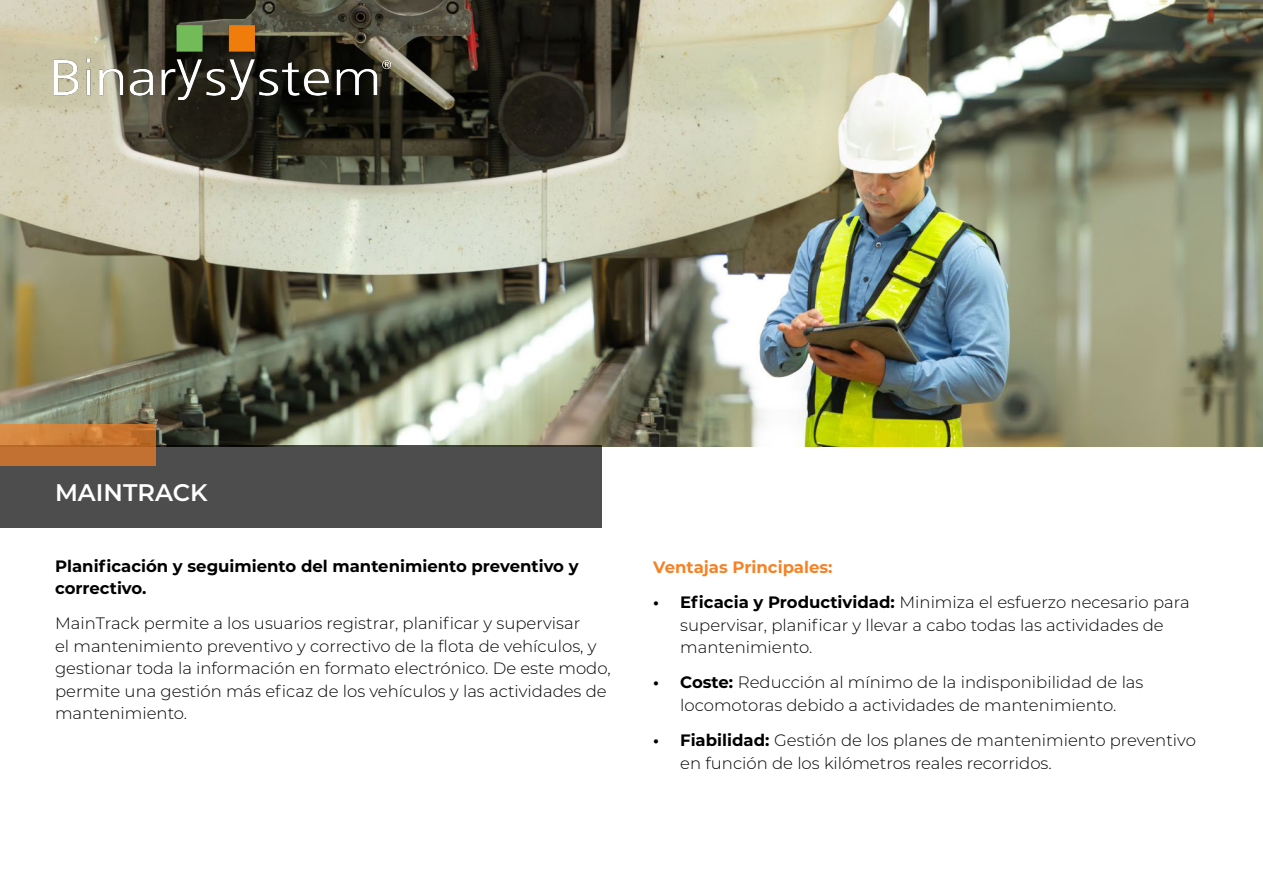
<style>
.page{position:relative;width:1263px;height:893px;background:#fff}
.page>*{position:absolute;margin:0;border:0;box-sizing:border-box;transform-origin:0 0}
.t1{font:600 24px "Montserrat";color:#fff}
.t2{font:300 16.5px/22.5px "Montserrat";color:#000}
.t3{font:700 16.5px/22.5px "Montserrat";color:#000}
.t4{font:700 16.5px "Montserrat";color:#f58226}
.s1{font-weight:700}
</style>
<div class="page">
<img style="left:0;top:0;width:1263px;height:446px">
<div style="left:0;top:445px;width:602px;height:82px;background:#4d4d4e"></div>
<svg style="left:0;top:424px;width:155px;height:42px;fill:#c27132"></svg>
<img style="left:54px;top:25px;width:336px;height:75px">
<p class="t1" style="left:55px;top:476px;width:154px">MAINTRACK</p>
<p class="t3" style="left:55px;top:554px;width:525px">Planificación y seguimiento del mantenimiento preventivo y correctivo.</p>
<p class="t2" style="left:55px;top:612px;width:557px">MainTrack permite a los usuarios registrar, planificar y supervisar<br>el mantenimiento preventivo y correctivo de la flota de vehículos, y gestionar toda la información en formato electrónico. De este modo, permite una gestión más eficaz de los vehículos y las actividades de mantenimiento.</p>
<p class="t4" style="left:653px;top:555px;width:181px">Ventajas Principales:</p>
<p class="t2" style="left:680px;top:590px;width:511px;text-indent:-27px"><span class="s1">• Eficacia y Productividad:</span> Minimiza el esfuerzo necesario para supervisar, planificar y llevar a cabo todas las actividades de mantenimiento.</p>
<p class="t2" style="left:653px;top:671px;width:492px;text-align:center"><span class="s1">• Coste:</span> Reducción al mínimo de la indisponibilidad de las locomotoras debido a actividades de mantenimiento.</p>
<p class="t2" style="left:680px;top:729px;width:517px;text-indent:-27px"><span class="s1">• Fiabilidad:</span> Gestión de los planes de mantenimiento preventivo en función de los kilómetros reales recorridos.</p>
</div>
